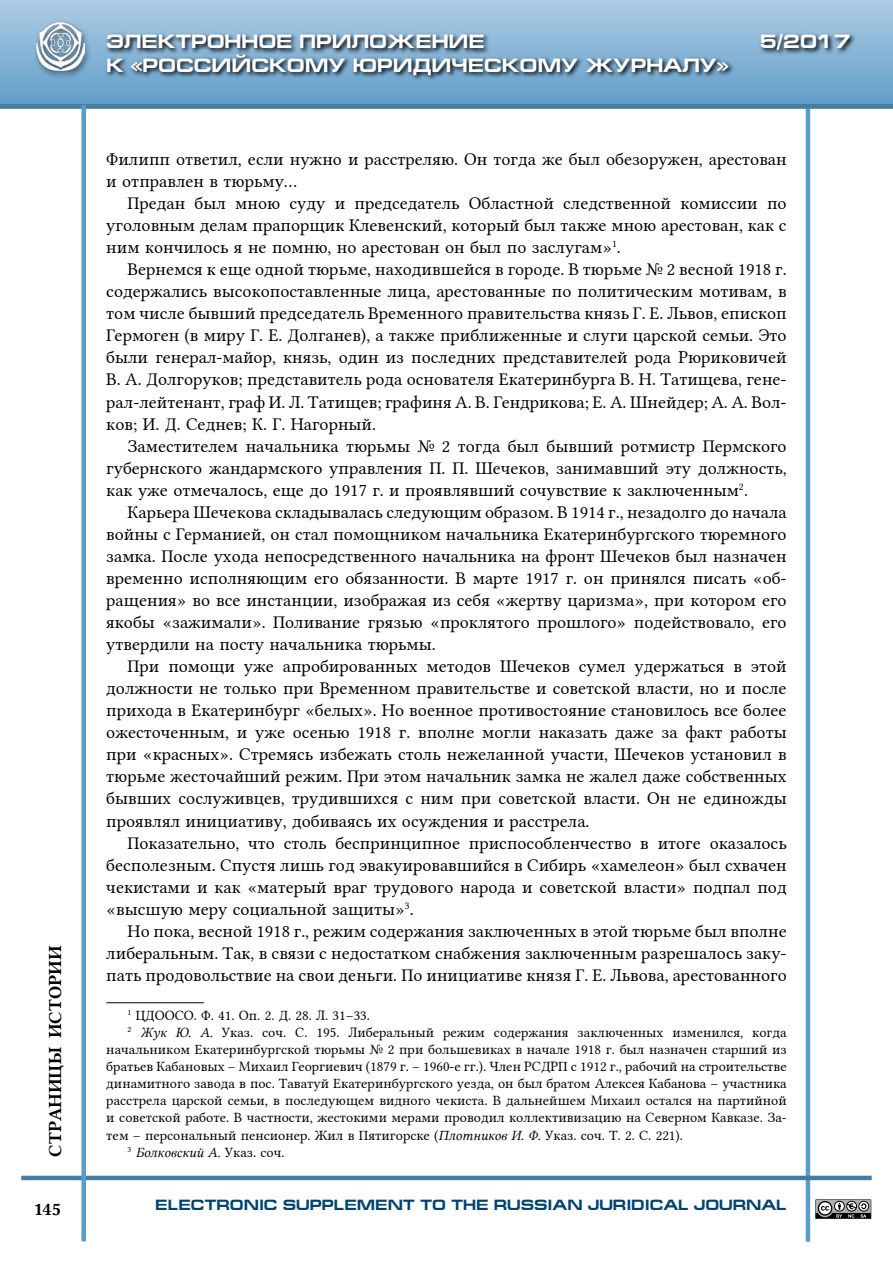
<style>
.page{position:relative;width:893px;height:1263px;background:#fff}
.page>*{position:absolute;margin:0;border:0;box-sizing:border-box;transform-origin:0 0}
.t1{font:700 19.5px "Europe Ext";color:#fff}
.t2{font:18px/22px "Lin Libertine";color:#000;text-align:justify}
.t3{font:18px "Lin Libertine B";color:#000}
.t4{font:700 15px "Europe Ext";color:#004371}
.t5{font:14.25px "Lin Libertine";color:#000}
.t6{font:14.25px "Lin Libertine I";color:#000}
.s1{font-family:"Lin Libertine I"}
.s2{font-family:"Lin Libertine"}
</style>
<div class="page">
<hr style="left:806px;top:91px;width:4px;height:1151px;background:#589cca">
<hr style="left:21px;top:1176px;width:851px;height:4px;background:#467ba2">
<div style="left:0;top:0;width:893px;height:106px;background:linear-gradient(to bottom,#aecce4,#619dc9)"></div>
<div style="left:0;top:104px;width:893px;height:5px;background:#467ba2"></div>
<div style="left:81px;top:105px;width:5px;height:1136px;background:#589cca"></div>
<div style="left:33px;top:19px;width:59px;height:60px;background:#000;opacity:.63"></div>
<img style="left:37px;top:23px;width:47px;height:47px">
<svg style="left:105px;top:31px;width:751px;height:50px;background:#6b90ac"></svg>
<svg style="left:815px;top:1199px;width:57px;height:20px"></svg>
<hr style="left:106px;top:1002px;width:98px;height:1px;background:#000">
<p class="t3" style="left:43px;top:1157px;width:213px;rotate:-90deg">СТРАНИЦЫ ИСТОРИИ</p>
<p class="t3" style="left:33px;top:1197px;width:29px">145</p>
<p class="t1" style="left:106px;top:31px;width:380px">ЭЛЕКТРОННОЕ ПРИЛОЖЕНИЕ</p>
<p class="t1" style="left:760px;top:31px;width:92px">5/2017</p>
<p class="t1" style="left:106px;top:54px;width:624px">К «РОССИЙСКОМУ ЮРИДИЧЕСКОМУ ЖУРНАЛУ»</p>
<p class="t2" style="left:106px;top:146px;width:682px">Филипп ответил, если нужно и расстреляю. Он тогда же был обезоружен, арестован и отправлен в тюрьму…</p>
<p class="t2" style="left:106px;top:190px;width:682px;text-indent:21px">Предан был мною суду и председатель Областной следственной комиссии по уголовным делам прапорщик Клевенский, который был также мною арестован, как с ним кончилось я не помню, но арестован он был по заслугам»<sup>1</sup>.</p>
<p class="t2" style="left:106px;top:256px;width:682px;text-indent:21px">Вернемся к еще одной тюрьме, находившейся в городе. В тюрьме № 2 весной 1918 г. содержались высокопоставленные лица, арестованные по политическим мотивам, в том числе бывший председатель Временного правительства князь Г. Е. Львов, епископ Гермоген (в миру Г. Е. Долганев), а также приближенные и слуги царской семьи. Это были генерал-майор, князь, один из последних представителей рода Рюриковичей В. А. Долгоруков; представитель рода основателя Екатеринбурга В. Н. Татищева, гене&shy;рал-лейтенант, граф И. Л. Татищев; графиня А. В. Гендрикова; Е. А. Шнейдер; А. А. Вол&shy;ков; И. Д. Седнев; К. Г. Нагорный.</p>
<p class="t2" style="left:106px;top:433px;width:682px;text-indent:21px">Заместителем начальника тюрьмы № 2 тогда был бывший ротмистр Пермского губернского жандармского управления П. П. Шечеков, занимавший эту должность, как уже отмечалось, еще до 1917 г. и проявлявший сочувствие к заключенным<sup>2</sup>.</p>
<p class="t2" style="left:106px;top:499px;width:682px;text-indent:21px">Карьера Шечекова складывалась следующим образом. В 1914 г., незадолго до начала войны с Германией, он стал помощником начальника Екатеринбургского тюремного замка. После ухода непосредственного начальника на фронт Шечеков был назначен временно исполняющим его обязанности. В марте 1917 г. он принялся писать «об&shy;ращения» во все инстанции, изображая из себя «жертву царизма», при котором его якобы «зажимали». Поливание грязью «проклятого прошлого» подействовало, его утвердили на посту начальника тюрьмы.</p>
<p class="t2" style="left:106px;top:653px;width:682px;text-indent:21px">При помощи уже апробированных методов Шечеков сумел удержаться в этой должности не только при Временном правительстве и советской власти, но и после прихода в Екатеринбург «белых». Но военное противостояние становилось все более ожесточенным, и уже осенью 1918 г. вполне могли наказать даже за факт работы при «красных». Стремясь избежать столь нежеланной участи, Шечеков установил в тюрьме жесточайший режим. При этом начальник замка не жалел даже собственных бывших сослуживцев, трудившихся с ним при советской власти. Он не единожды проявлял инициативу, добиваясь их осуждения и расстрела.</p>
<p class="t2" style="left:106px;top:830px;width:682px;text-indent:21px">Показательно, что столь беспринципное приспособленчество в итоге оказалось бесполезным. Спустя лишь год эвакуировавшийся в Сибирь «хамелеон» был схвачен чекистами и как «матерый враг трудового народа и советской власти» подпал под «высшую меру социальной защиты»<sup>3</sup>.</p>
<p class="t2" style="left:106px;top:918px;width:682px;text-indent:21px">Но пока, весной 1918 г., режим содержания заключенных в этой тюрьме был вполне либеральным. Так, в связи с недостатком снабжения заключенным разрешалось заку&shy;пать продовольствие на свои деньги. По инициативе князя Г. Е. Львова, арестованного</p>
<p class="t5" style="left:128px;top:1004px;width:244px"><sup>1</sup> ЦДООСО. Ф. 41. Оп. 2. Д. 28. Л. 31–33.</p>
<p class="t5" style="left:128px;top:1021px;width:661px"><sup>2</sup> <span class="s1">Жук Ю. А.</span> Указ. соч. С. 195. Либеральный режим содержания заключенных изменился, когда</p>
<p class="t5" style="left:106px;top:1038px;width:682px">начальником Екатеринбургской тюрьмы № 2 при большевиках в начале 1918 г. был назначен старший из</p>
<p class="t5" style="left:106px;top:1055px;width:682px">братьев Кабановых – Михаил Георгиевич (1879 г. – 1960-е гг.). Член РСДРП с 1912 г., рабочий на строительстве</p>
<p class="t5" style="left:106px;top:1072px;width:682px">динамитного завода в пос. Таватуй Екатеринбургского уезда, он был братом Алексея Кабанова – участника</p>
<p class="t5" style="left:106px;top:1089px;width:682px">расстрела царской семьи, в последующем видного чекиста. В дальнейшем Михаил остался на партийной</p>
<p class="t5" style="left:106px;top:1106px;width:682px">и советской работе. В частности, жестокими мерами проводил коллективизацию на Северном Кавказе. За-</p>
<p class="t5" style="left:106px;top:1123px;width:578px">тем – персональный пенсионер. Жил в Пятигорске (<span class="s1">Плотников И. Ф.</span> Указ. соч. Т. 2. С. 221).</p>
<p class="t6" style="left:128px;top:1144px;width:158px"><sup>3</sup> Болковский А. <span class="s2">Указ. соч.</span></p>
<p class="t4" style="left:155px;top:1196px;width:633px">ELECTRONIC SUPPLEMENT TO THE RUSSIAN JURIDICAL JOURNAL</p>
</div>
